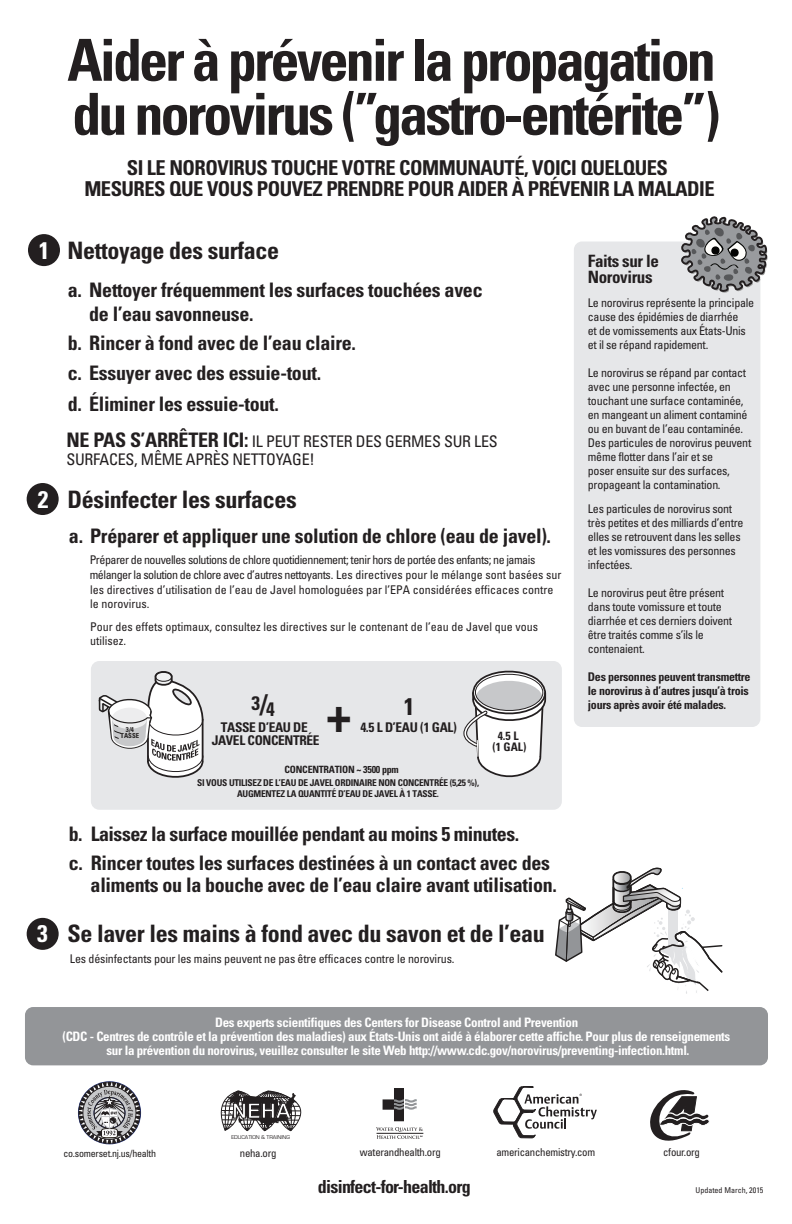
<style>
.page{position:relative;width:792px;height:1224px;background:#fff}
.page>*{position:absolute;margin:0;border:0;box-sizing:border-box;transform-origin:0 0}
.t1{font:700 condensed 58px/54px "Univers";letter-spacing:-.05em;color:#231f20}
.t2{font:700 condensed 49.6px "Univers";color:#231f20}
.t3{font:700 condensed 24px "Univers";letter-spacing:-.015em;color:#231f20}
.t4{font:700 20.8px "Arial";color:#fff}
.t5{font:700 condensed 20.5px/21px "Univers";letter-spacing:-.025em;color:#231f20;text-align:center}
.t6{font:700 condensed 20px/30.5px "Univers";letter-spacing:-.015em;color:#231f20}
.t7{font:700 condensed 19.4px "Univers";color:#231f20}
.t8{font:700 condensed 18px "Univers";letter-spacing:-.04em;color:#231f20}
.t9{font:700 condensed 17px/16px "Univers";letter-spacing:-.025em;color:#231f20}
.t10{font:condensed 16px/18px "Univers";letter-spacing:-.015em;color:#231f20}
.t11{font:700 condensed 15px "Univers";letter-spacing:-.025em;color:#fff}
.t12{font:700 condensed 13.4px/13.4px "Univers";letter-spacing:-.025em;color:#231f20;text-align:center}
.t13{font:700 condensed 13px/14px "Univers";letter-spacing:-.025em;color:#fff;text-align:center}
.t14{font:condensed 12px/14px "Univers";letter-spacing:-.025em;color:#231f20}
.t15{font:condensed 12px/14.4px "Univers";color:#231f20}
.t16{font:700 condensed 12px/14px "Univers";letter-spacing:-.025em;color:#231f20}
.t17{font:700 condensed 11.8px/10.7px "Univers";color:#231f20;text-align:center}
.t18{font:condensed 10.8px "Univers";letter-spacing:-.025em;color:#231f20}
.t19{font:condensed 10px "Univers";letter-spacing:-.025em;color:#211e1e}
.t20{font:700 condensed 10px "Univers";letter-spacing:-.025em;color:#231f20}
.t21{font:700 condensed 9.4px/11.2px "Univers";letter-spacing:-.025em;color:#231f20;text-align:center}
.t22{font:condensed 8px "Univers";color:#231f20}
.t23{font:700 condensed 6.9px/6.2px "Univers";color:#211e1e;text-align:center}
.t24{font:5.6px "Eurostile";color:#231f20}
.s1{color:#fff}
.s2{font-weight:700;font-size:20px}
.s3{font-size:26.1px}
</style>
<div class="page">
<svg style="left:555px;top:867px;width:168px;height:127px"></svg>
<div style="left:27px;top:918px;width:32px;height:32px;background:#231f20;border-radius:50%"></div>
<div style="left:27px;top:483px;width:32px;height:32px;background:#231f20;border-radius:50%"></div>
<div style="left:28px;top:234px;width:32px;height:32px;background:#231f20;border-radius:50%"></div>
<div style="left:25px;top:1007px;width:743px;height:58px;background:#939598;border-radius:8px"></div>
<div style="left:574px;top:242px;width:186px;height:485px;background:#e6e7e9;border-radius:8px"></div>
<div style="left:91px;top:661px;width:471px;height:149px;background:#e6e7e9;border-radius:8px"></div>
<svg style="left:463px;top:670px;width:84px;height:108px"></svg>
<svg style="left:98px;top:671px;width:106px;height:107px"></svg>
<svg style="left:679px;top:216px;width:89px;height:78px"></svg>
<svg style="left:78px;top:1082px;width:63px;height:62px"></svg>
<svg style="left:376px;top:1127px;width:47px;height:12px"></svg>
<svg style="left:383px;top:1088px;width:34px;height:33px"></svg>
<hr style="left:405px;top:1087px;width:1px;height:35px;background:#fff">
<hr style="left:377px;top:1133px;width:46px;height:1px;background:#231f20">
<svg style="left:494px;top:1087px;width:103px;height:51px"></svg>
<svg style="left:650px;top:1090px;width:60px;height:51px"></svg>
<svg style="left:220px;top:1091px;width:82px;height:40px"></svg>
<h1 class="t1" style="left:67px;top:33px;width:655px">Aider à prévenir la propagation du norovirus (”gastro-entérite”)</h1>
<h3 class="t5" style="left:84px;top:157px;width:632px">SI LE NOROVIRUS TOUCHE VOTRE COMMUNAUTÉ, VOICI QUELQUES<br>MESURES QUE VOUS POUVEZ PRENDRE POUR AIDER À PRÉVENIR LA MALADIE</h3>
<h3 class="t3" style="left:39px;top:236px;width:242px"><span class="s1">1</span> Nettoyage des surface</h3>
<h3 class="t6" style="left:89px;top:278px;width:395px;line-height:24px;text-indent:-21px">a. Nettoyer fréquemment les surfaces touchées avec de l’eau savonneuse.</h3>
<h3 class="t6" style="left:68px;top:327px;width:290px">b. Rincer à fond avec de l’eau claire. c. Essuyer avec des essuie-tout.<br>d. Éliminer les essuie-tout.</h3>
<h3 class="t10" style="left:66px;top:432px;width:433px"><span class="s2">NE PAS S’ARRÊTER ICI:</span> IL PEUT RESTER DES GERMES SUR LES<br>SURFACES, MÊME APRÈS NETTOYAGE!</h3>
<h3 class="t3" style="left:38px;top:485px;width:260px"><span class="s1">2</span> Désinfecter les surfaces</h3>
<h3 class="t6" style="left:69px;top:521px;width:484px">a. Préparer et appliquer une solution de chlore (eau de javel).</h3>
<p class="t14" style="left:90px;top:553px;width:473px;line-height:14.6px">Préparer de nouvelles solutions de chlore quotidiennement; tenir hors de portée des enfants; ne jamais mélanger la solution de chlore avec d’autres nettoyants. Les directives pour le mélange sont basées sur les directives d’utilisation de l’eau de Javel homologuées par l’EPA considérées efficaces contre le norovirus.</p>
<p class="t15" style="left:90px;top:619px;width:449px">Pour des effets optimaux, consultez les directives sur le contenant de l’eau de Javel que vous utilisez.</p>
<p class="t23" style="left:121px;top:727px;width:20px">3/4<br>TASSE</p>
<h3 class="t7" style="left:252px;top:694px;width:25px">3<span class="s3">/</span>4</h3>
<p class="t12" style="left:212px;top:720px;width:109px">TASSE D’EAU DE<br>JAVEL CONCENTRÉE</p>
<p class="t20" style="left:285px;top:763px;width:116px">CONCENTRATION ~ 3500 ppm</p>
<h2 class="t2" style="left:326px;top:684px;width:89px">+ <sup>1</sup></h2>
<p class="t12" style="left:360px;top:720px;width:98px">4.5 L D’EAU (1 GAL)</p>
<p class="t21" style="left:197px;top:777px;width:284px">SI VOUS UTILISEZ DE L’EAU DE JAVEL ORDINAIRE NON CONCENTRÉE (5,25 %),<br>AUGMENTEZ LA QUANTITÉ D’EAU DE JAVEL À 1 TASSE.</p>
<p class="t17" style="left:493px;top:731px;width:35px">4.5 L<br>(1 GAL)</p>
<h3 class="t6" style="left:69px;top:819px;width:483px;line-height:29px">b. Laissez la surface mouillée pendant au moins 5 minutes.<br>c. Rincer toutes les surfaces destinées à un contact avec des</h3>
<h3 class="t6" style="left:91px;top:869px;width:468px">aliments ou la bouche avec de l’eau claire avant utilisation.</h3>
<h3 class="t3" style="left:37px;top:919px;width:509px"><span class="s1">3</span> Se laver les mains à fond avec du savon et de l’eau</h3>
<p class="t14" style="left:70px;top:952px;width:386px">Les désinfectants pour les mains peuvent ne pas être efficaces contre le norovirus.</p>
<h3 class="t9" style="left:588px;top:253px;width:73px">Faits sur le<br>Norovirus</h3>
<p class="t14" style="left:588px;top:296px;width:168px">Le norovirus représente la principale cause des épidémies de diarrhée<br>et de vomissements aux États-Unis et il se répand rapidement.</p>
<p class="t14" style="left:588px;top:366px;width:165px">Le norovirus se répand par contact avec une personne infectée, en touchant une surface contaminée, en mangeant un aliment contaminé ou en buvant de l’eau contaminée.<br>Des particules de norovirus peuvent même flotter dans l’air et se<br>poser ensuite sur des surfaces, propageant la contamination.</p>
<p class="t14" style="left:588px;top:502px;width:157px">Les particules de norovirus sont très petites et des milliards d’entre elles se retrouvent dans les selles et les vomissures des personnes infectées.</p>
<p class="t14" style="left:588px;top:586px;width:146px">Le norovirus peut être présent dans toute vomissure et toute diarrhée et ces derniers doivent être traités comme s’ils le contenaient.</p>
<p class="t16" style="left:588px;top:670px;width:164px">Des personnes peuvent transmettre le norovirus à d’autres jusqu’à trois jours après avoir été malades.</p>
<p class="t13" style="left:62px;top:1016px;width:669px">Des experts scientifiques des Centers for Disease Control and Prevention<br>(CDC - Centres de contrôle et la prévention des maladies) aux États-Unis ont aidé à élaborer cette affiche. Pour plus de renseignements sur la prévention du norovirus, veuillez consulter le site Web http://www.cdc.gov/norovirus/preventing-infection.html.</p>
<p class="t11" style="left:73px;top:1028px;width:651px">For more information on norovirus prevention, please see http://www.cdc.gov/norovirus/preventing-infection.html</p>
<h3 class="t4" style="left:232px;top:1097px;width:60px">NEHA</h3>
<p class="t24" style="left:231px;top:1134px;width:60px">EDUCATION &amp; TRAINING</p>
<p class="t19" style="left:63px;top:1147px;width:94px">co.somerset.nj.us/health</p>
<p class="t18" style="left:240px;top:1147px;width:38px">neha.org</p>
<p class="t18" style="left:360px;top:1146px;width:82px">waterandhealth.org</p>
<p class="t18" style="left:496px;top:1146px;width:100px">americanchemistry.com</p>
<p class="t18" style="left:663px;top:1146px;width:38px">cfour.org</p>
<h3 class="t8" style="left:318px;top:1175px;width:154px">disinfect-for-health.org</h3>
<p class="t22" style="left:696px;top:1185px;width:69px">Updated March, 2015</p>
</div>
